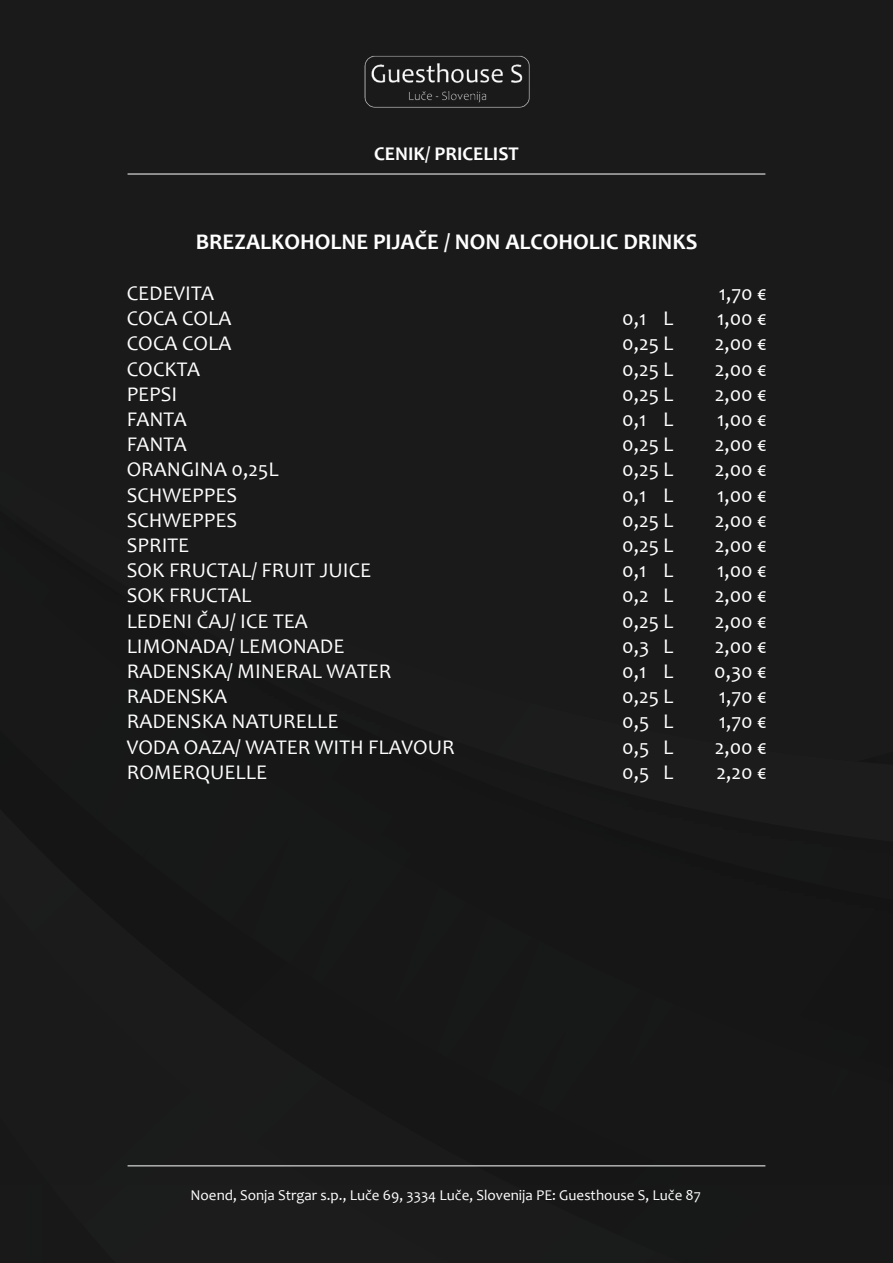
<style>
.page{position:relative;width:893px;height:1263px;background:#fff}
.page>*{position:absolute;margin:0;border:0;box-sizing:border-box;transform-origin:0 0}
.t1{font:700 22.5px "Candara";color:#fff}
.t2{font:21px/25.2px "Candara";color:#fff;text-align:justify}
.t3{font:700 19.5px "Candara";color:#fff}
.t4{font:15px "Candara";color:#fff}
</style>
<div class="page">
<div style="left:0;top:0;width:390px;height:90px;background:#1a1a1a"></div>
<div style="left:521px;top:0;width:372px;height:90px;background:#1a1a1a"></div>
<div style="left:801px;top:110px;width:92px;height:1153px;background:#1a1a1a"></div>
<div style="left:0;top:90px;width:801px;height:1173px;background:#1a1a1a"></div>
<div style="left:0;top:821px;width:155px;height:340px;background:#1a1a1b"></div>
<div style="left:0;top:1161px;width:308px;height:102px;background:#1b1c1c"></div>
<img style="left:361px;top:53px;width:170px;height:56px">
<hr style="left:128px;top:174px;width:637px;height:1px;background:#fff">
<hr style="left:128px;top:1165px;width:637px;height:1px;background:#fff">
<p class="t3" style="left:374px;top:142px;width:146px">CENIK/ PRICELIST</p>
<p class="t1" style="left:196px;top:228px;width:503px">BREZALKOHOLNE PIJAČE / NON ALCOHOLIC DRINKS</p>
<p class="t2" style="left:127px;top:281px;width:329px;text-align:left">CEDEVITA<br>COCA COLA<br>COCA COLA<br>COCKTA<br>PEPSI<br>FANTA<br>FANTA<br>ORANGINA 0,25L<br>SCHWEPPES<br>SCHWEPPES<br>SPRITE<br>SOK FRUCTAL/ FRUIT JUICE<br>SOK FRUCTAL<br>LEDENI ČAJ/ ICE TEA<br>LIMONADA/ LEMONADE<br>RADENSKA/ MINERAL WATER<br>RADENSKA<br>RADENSKA NATURELLE<br>VODA OAZA/ WATER WITH FLAVOUR<br>ROMERQUELLE</p>
<p class="t2" style="left:622px;top:306px;width:53px">0,1 L 0,25 L 0,25 L 0,25 L 0,1 L 0,25 L 0,25 L 0,1 L 0,25 L 0,25 L 0,1 L 0,2 L 0,25 L 0,3 L 0,1 L 0,25 L 0,5 L 0,5 L 0,5 L</p>
<p class="t2" style="left:714px;top:281px;width:54px">1,70 € 1,00 € 2,00 € 2,00 € 2,00 € 1,00 € 2,00 € 2,00 € 1,00 € 2,00 € 2,00 € 1,00 € 2,00 € 2,00 € 2,00 € 0,30 € 1,70 € 1,70 € 2,00 € 2,20 €</p>
<p class="t4" style="left:190px;top:1186px;width:512px">Noend, Sonja Strgar s.p., Luče 69, 3334 Luče, Slovenija PE: Guesthouse S, Luče 87</p>
</div>
